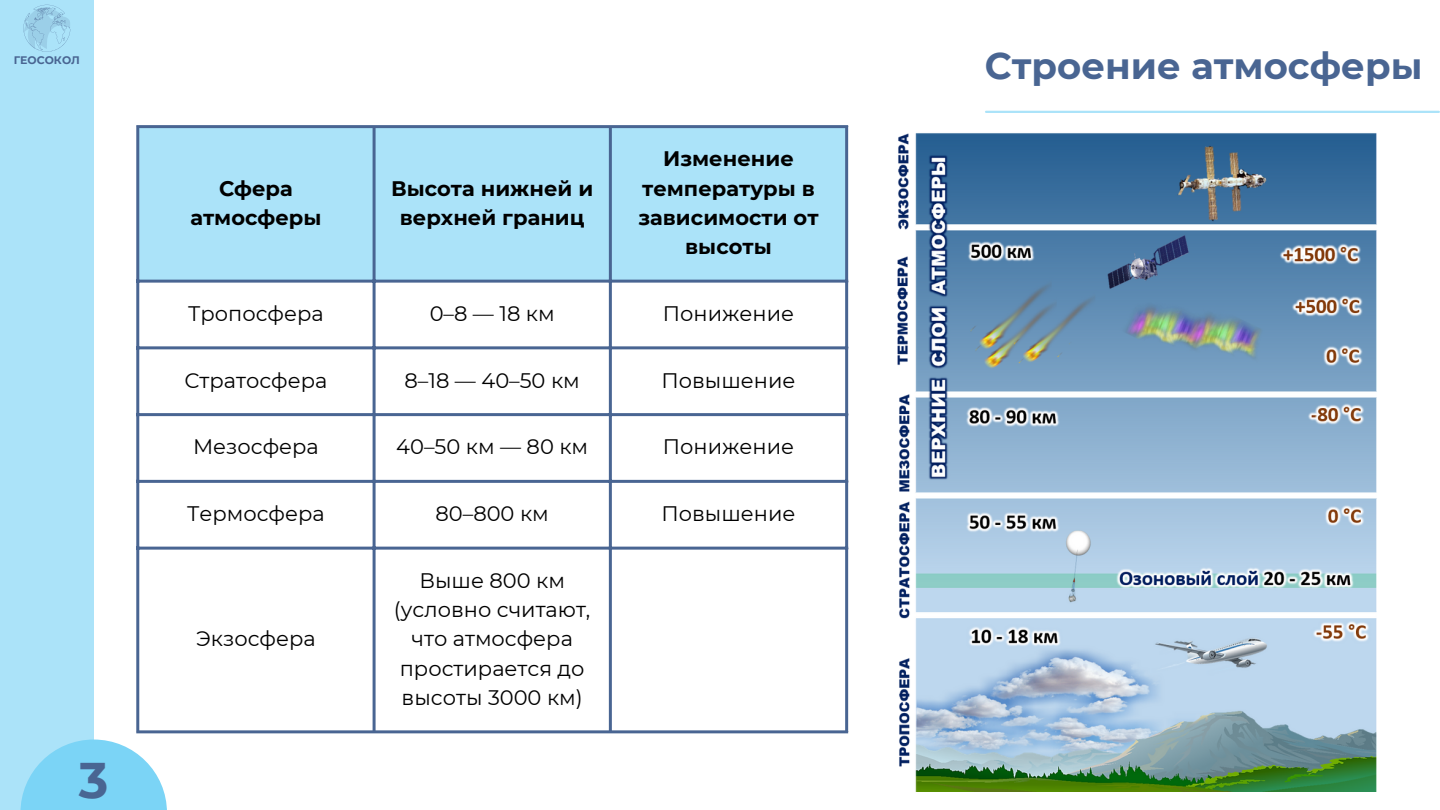
<style>
.page{position:relative;width:1440px;height:810px;background:#fff}
.page>*{position:absolute;margin:0;border:0;box-sizing:border-box;transform-origin:0 0}
.t1{font:700 50px "Montserrat";color:#496592}
.t2{font:700 37px "Montserrat";color:#496592}
.t3{font:21px/29.2px "Montserrat";color:#000;text-align:center}
.t4{font:700 21px/29.2px "Montserrat";color:#000;text-align:center}
.t5{font:700 10.9px "Montserrat";color:#496592}
</style>
<div class="page">
<div style="left:0;top:0;width:94px;height:810px;background:#abe3f9"></div>
<hr style="left:986px;top:111px;width:453px;height:2px;background:#abe3f9">
<svg style="left:20px;top:740px;width:147px;height:70px;fill:#7bd4f6"></svg>
<svg style="left:23px;top:5px;width:47px;height:47px"></svg>
<img style="left:897px;top:133px;width:480px;height:658px">
<div style="left:139px;top:128px;width:706px;height:152px;background:#abe3f9"></div>
<hr style="left:136px;top:128px;width:3px;height:602px;background:#496592">
<hr style="left:373px;top:128px;width:3px;height:602px;background:#496592">
<hr style="left:609px;top:128px;width:3px;height:602px;background:#496592">
<hr style="left:845px;top:128px;width:3px;height:602px;background:#496592">
<hr style="left:136px;top:125px;width:712px;height:3px;background:#496592">
<hr style="left:136px;top:280px;width:712px;height:3px;background:#496592">
<hr style="left:136px;top:346px;width:712px;height:3px;background:#496592">
<hr style="left:136px;top:413px;width:712px;height:3px;background:#496592">
<hr style="left:136px;top:480px;width:712px;height:3px;background:#496592">
<hr style="left:136px;top:547px;width:712px;height:3px;background:#496592">
<hr style="left:136px;top:730px;width:712px;height:3px;background:#496592">
<p class="t5" style="left:14px;top:53px;width:68px">ГЕОСОКОЛ</p>
<p class="t1" style="left:79px;top:749px;width:31px">3</p>
<p class="t4" style="left:190px;top:173px;width:133px">Сфера атмосферы</p>
<p class="t4" style="left:391px;top:173px;width:204px">Высота нижней и верхней границ</p>
<p class="t4" style="left:638px;top:144px;width:182px">Изменение температуры в зависимости от высоты</p>
<p class="t3" style="left:188px;top:299px;width:137px">Тропосфера</p>
<p class="t3" style="left:430px;top:299px;width:127px">0–8 — 18 км</p>
<p class="t3" style="left:663px;top:299px;width:133px">Понижение</p>
<p class="t3" style="left:184px;top:365px;width:144px">Стратосфера</p>
<p class="t3" style="left:405px;top:365px;width:177px">8–18 — 40–50 км</p>
<p class="t3" style="left:661px;top:365px;width:136px">Повышение</p>
<p class="t3" style="left:193px;top:432px;width:127px">Мезосфера</p>
<p class="t3" style="left:396px;top:432px;width:193px">40–50 км — 80 км</p>
<p class="t3" style="left:663px;top:432px;width:133px">Понижение</p>
<p class="t3" style="left:187px;top:499px;width:139px">Термосфера</p>
<p class="t3" style="left:436px;top:499px;width:115px">80–800 км</p>
<p class="t3" style="left:661px;top:499px;width:136px">Повышение</p>
<p class="t3" style="left:196px;top:624px;width:121px">Экзосфера</p>
<p class="t3" style="left:394px;top:566px;width:198px">Выше 800 км (условно считают, что атмосфера простирается до высоты 3000 км)</p>
<p class="t2" style="left:985px;top:44px;width:439px">Строение атмосферы</p>
</div>
